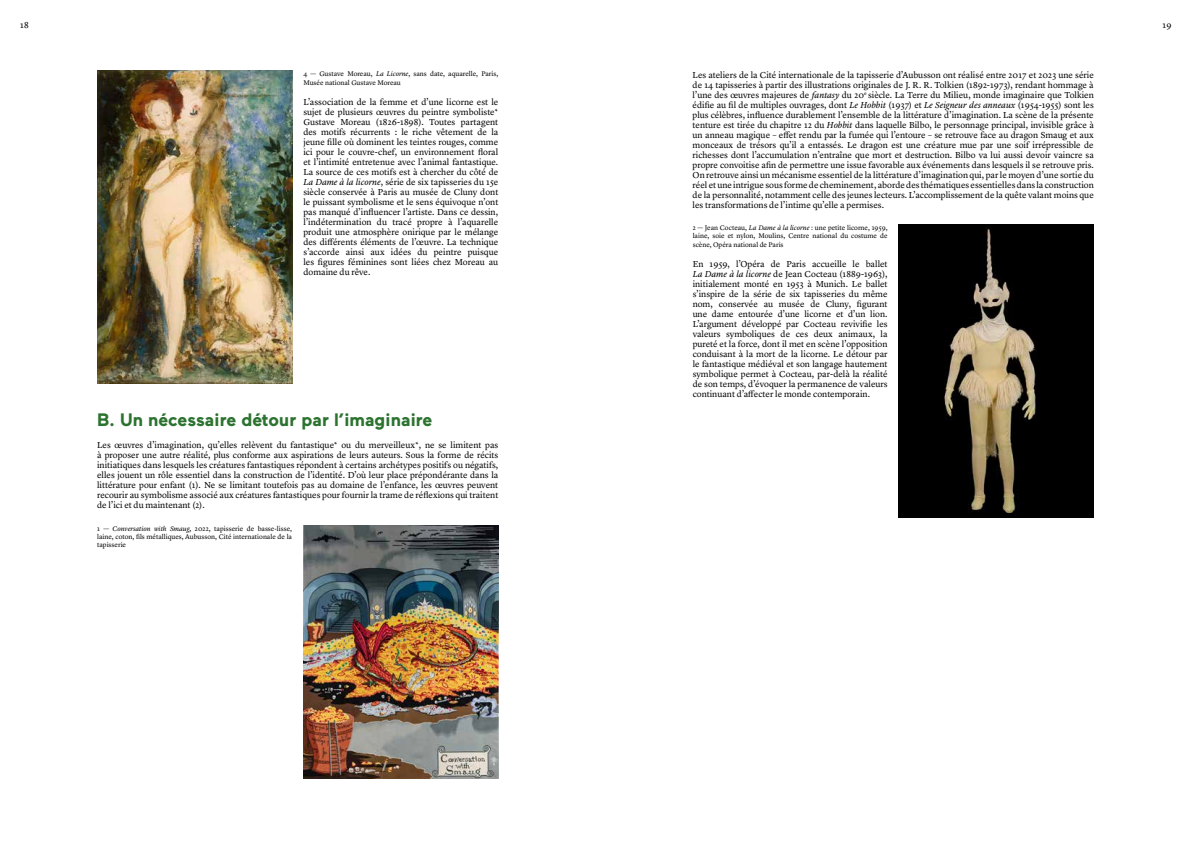
<style>
.page{position:relative;width:1191px;height:842px;background:#fff}
.page>*{position:absolute;margin:0;border:0;box-sizing:border-box;transform-origin:0 0}
.t1{font:700 18px "Maax";color:#2c7330}
.t2{font:9px/10px "Lyon Text";color:#000;text-align:justify}
.t3{font:7px/8.4px "Lyon Text";color:#000;text-align:justify}
.s1{font-style:italic}
</style>
<div class="page">
<img style="left:97px;top:71px;width:195px;height:313px">
<img style="left:303px;top:525px;width:195px;height:253px">
<img style="left:899px;top:225px;width:194px;height:292px">
<p class="t2" style="left:20px;top:20px;width:10px">18</p>
<p class="t2" style="left:1162px;top:20px;width:10px">19</p>
<p class="t3" style="left:303px;top:69px;width:196px">4 — Gustave Moreau, <span class="s1">La Licorne</span>, sans date, aquarelle, Paris,<br>Musée national Gustave Moreau</p>
<p class="t2" style="left:303px;top:96px;width:196px">L’association de la femme et d’une licorne est le sujet de plusieurs œuvres du peintre symboliste* Gustave Moreau (1826-1898). Toutes partagent des motifs récurrents : le riche vêtement de la jeune fille où dominent les teintes rouges, comme ici pour le couvre-chef, un environnement floral et l’intimité entretenue avec l’animal fantastique.<br>La source de ces motifs est à chercher du côté de <span class="s1">La Dame à la licorne</span>, série de six tapisseries du 15e siècle conservée à Paris au musée de Cluny dont le puissant symbolisme et le sens équivoque n’ont pas manqué d’influencer l’artiste. Dans ce dessin, l’indétermination du tracé propre à l’aquarelle produit une atmosphère onirique par le mélange des différents éléments de l’œuvre. La technique s’accorde ainsi aux idées du peintre puisque les figures féminines sont liées chez Moreau au domaine du rêve.</p>
<h1 class="t1" style="left:97px;top:410px;width:337px">B. Un nécessaire détour par l’imaginaire</h1>
<p class="t2" style="left:97px;top:439px;width:403px">Les œuvres d’imagination, qu’elles relèvent du fantastique* ou du merveilleux*, ne se limitent pas à proposer une autre réalité, plus conforme aux aspirations de leurs auteurs. Sous la forme de récits initiatiques dans lesquels les créatures fantastiques répondent à certains archétypes positifs ou négatifs, elles jouent un rôle essentiel dans la construction de l’identité. D’où leur place prépondérante dans la littérature pour enfant (1). Ne se limitant toutefois pas au domaine de l’enfance, les œuvres peuvent recourir au symbolisme associé aux créatures fantastiques pour fournir la trame de réflexions qui traitent de l’ici et du maintenant (2).</p>
<p class="t3" style="left:97px;top:523px;width:196px">1 — <span class="s1">Conversation with Smaug</span>, 2022, tapisserie de basse-lisse, laine, coton, fils métalliques, Aubusson, Cité internationale de la tapisserie</p>
<p class="t2" style="left:692px;top:69px;width:403px">Les ateliers de la Cité internationale de la tapisserie d’Aubusson ont réalisé entre 2017 et 2023 une série de 14 tapisseries à partir des illustrations originales de J. R. R. Tolkien (1892-1973), rendant hommage à l’une des œuvres majeures de <span class="s1">fantasy</span> du 20<sup>e</sup> siècle. La Terre du Milieu, monde imaginaire que Tolkien édifie au fil de multiples ouvrages, dont <span class="s1">Le Hobbit</span> (1937) et <span class="s1">Le Seigneur des anneaux</span> (1954-1955) sont les plus célèbres, influence durablement l’ensemble de la littérature d’imagination. La scène de la présente tenture est tirée du chapitre 12 du <span class="s1">Hobbit</span> dans laquelle Bilbo, le personnage principal, invisible grâce à un anneau magique – effet rendu par la fumée qui l’entoure – se retrouve face au dragon Smaug et aux monceaux de trésors qu’il a entassés. Le dragon est une créature mue par une soif irrépressible de richesses dont l’accumulation n’entraîne que mort et destruction. Bilbo va lui aussi devoir vaincre sa propre convoitise afin de permettre une issue favorable aux événements dans lesquels il se retrouve pris.<br>On retrouve ainsi un mécanisme essentiel de la littérature d’imagination qui, par le moyen d’une sortie du réel et une intrigue sous forme de cheminement, aborde des thématiques essentielles dans la construction de la personnalité, notamment celle des jeunes lecteurs. L’accomplissement de la quête valant moins que les transformations de l’intime qu’elle a permises.</p>
<p class="t3" style="left:692px;top:223px;width:196px">2 — Jean Cocteau, <span class="s1">La Dame à la licorne</span> : une petite licorne, 1959, laine, soie et nylon, Moulins, Centre national du costume de scène, Opéra national de Paris</p>
<p class="t2" style="left:692px;top:258px;width:196px">En 1959, l’Opéra de Paris accueille le ballet <span class="s1">La Dame à la licorne</span> de Jean Cocteau (1889-1963), initialement monté en 1953 à Munich. Le ballet s’inspire de la série de six tapisseries du même nom, conservée au musée de Cluny, figurant une dame entourée d’une licorne et d’un lion.<br>L’argument développé par Cocteau revivifie les valeurs symboliques de ces deux animaux, la pureté et la force, dont il met en scène l’opposition conduisant à la mort de la licorne. Le détour par le fantastique médiéval et son langage hautement symbolique permet à Cocteau, par-delà la réalité de son temps, d’évoquer la permanence de valeurs continuant d’affecter le monde contemporain.</p>
</div>
